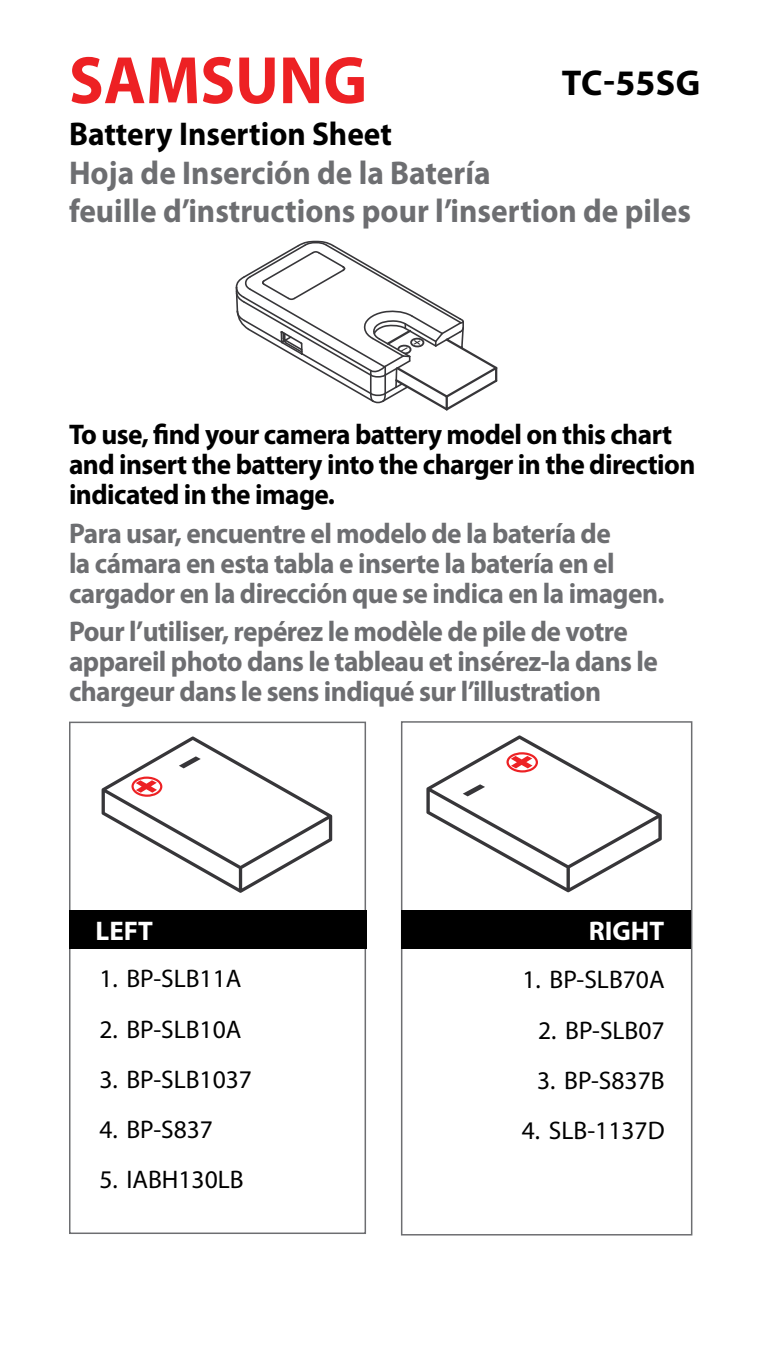
<style>
.page{position:relative;width:766px;height:1361px;background:#fff}
.page>*{position:absolute;margin:0;border:0;box-sizing:border-box;transform-origin:0 0}
.t1{font:700 67.5px "Myriad Pro";color:#ed2124;scale:.95 1}
.t2{font:700 36px "Myriad Pro";letter-spacing:.005em;color:#000}
.t3{font:700 33px/38.4px "Myriad Pro";color:#6d6e71;scale:.95 1}
.t4{font:700 33px "Myriad Pro";color:#000;scale:.95 1}
.t5{font:700 28.5px/30px "Myriad Pro";letter-spacing:-.02em;color:#6d6e71;scale:.96 1}
.t6{font:700 28.5px/30px "Myriad Pro";letter-spacing:-.02em;color:#000;scale:.96 1}
.t7{font:700 27px "Myriad Pro";color:#fff}
.t8{font:25.5px "Myriad Pro";color:#000}
</style>
<div class="page">
<div style="left:401px;top:721px;width:291px;height:514px;border:2px solid #6d6e71"></div>
<div style="left:69px;top:721px;width:297px;height:513px;border:2px solid #6d6e71"></div>
<svg style="left:235px;top:240px;width:263px;height:171px"></svg>
<div style="left:70px;top:910px;width:297px;height:39px;background:#000"></div>
<div style="left:401px;top:910px;width:289px;height:39px;background:#000"></div>
<svg style="left:426px;top:735px;width:235px;height:157px"></svg>
<svg style="left:101px;top:736px;width:231px;height:157px"></svg>
<h1 class="t1" style="left:69px;top:36px;width:315px">SAMSUNG</h1>
<p class="t2" style="left:561px;top:59px;width:140px">TC-55SG</p>
<p class="t4" style="left:69px;top:113px;width:341px">Battery Insertion Sheet</p>
<p class="t3" style="left:69px;top:152px;width:656px">Hoja de Inserción de la Batería<br>feuille d’instructions pour l’insertion de piles</p>
<p class="t6" style="left:69px;top:418px;width:654px">To use, find your camera battery model on this chart and insert the battery into the charger in the direction indicated in the image.</p>
<p class="t5" style="left:69px;top:517px;width:621px">Para usar, encuentre el modelo de la batería de<br>la cámara en esta tabla e inserte la batería en el cargador en la dirección que se indica en la imagen.</p>
<p class="t5" style="left:69px;top:616px;width:615px">Pour l’utiliser, repérez le modèle de pile de votre appareil photo dans le tableau et insérez-la dans le chargeur dans le sens indiqué sur l’illustration</p>
<p class="t7" style="left:95px;top:913px;width:59px">LEFT</p>
<p class="t7" style="left:588px;top:913px;width:77px">RIGHT</p>
<p class="t8" style="left:99px;top:963px;width:143px">1. BP-SLB11A</p>
<p class="t8" style="left:99px;top:1013px;width:143px">2. BP-SLB10A</p>
<p class="t8" style="left:99px;top:1063px;width:154px">3. BP-SLB1037</p>
<p class="t8" style="left:99px;top:1113px;width:115px">4. BP-S837</p>
<p class="t8" style="left:99px;top:1163px;width:146px">5. IABH130LB</p>
<p class="t8" style="left:522px;top:964px;width:143px">1. BP-SLB70A</p>
<p class="t8" style="left:538px;top:1014px;width:128px">2. BP-SLB07</p>
<p class="t8" style="left:537px;top:1064px;width:129px">3. BP-S837B</p>
<p class="t8" style="left:521px;top:1114px;width:144px">4. SLB-1137D</p>
</div>
